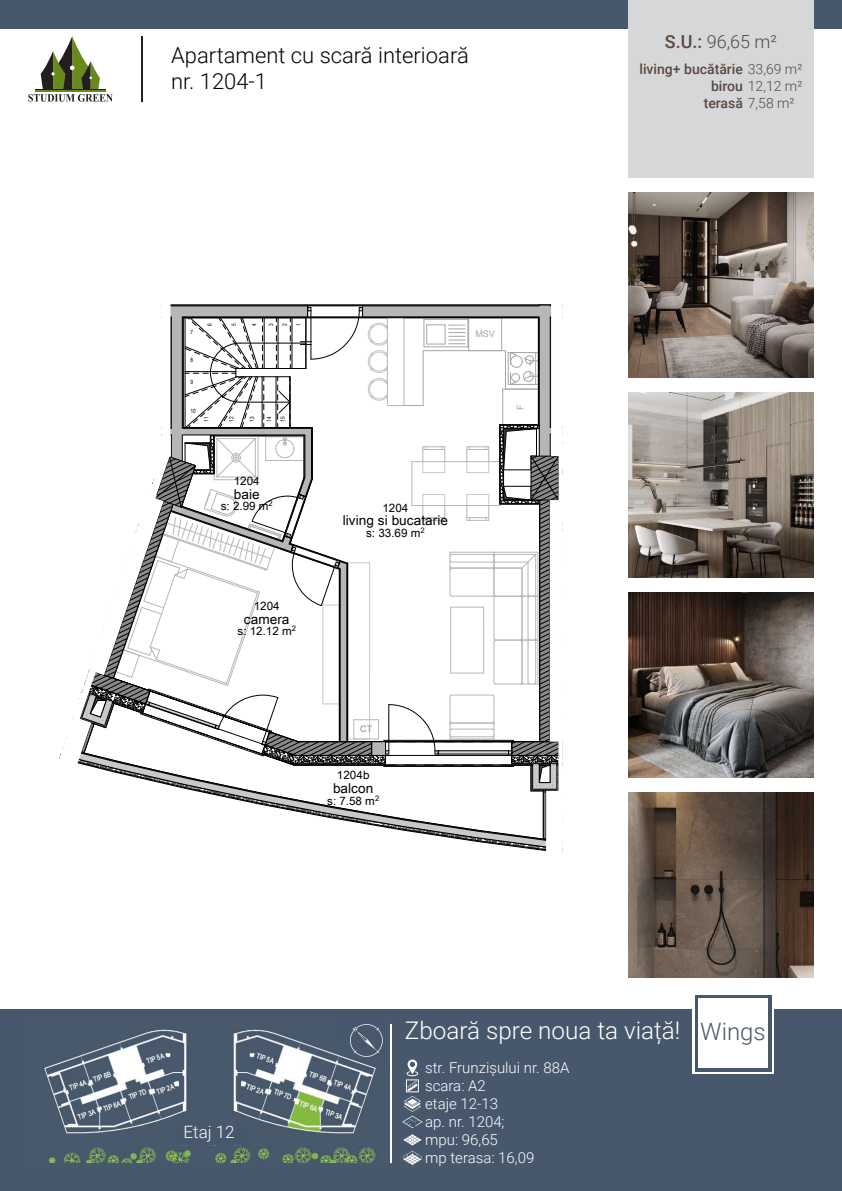
<style>
.page{position:relative;width:842px;height:1191px;background:#fff}
.page>*{position:absolute;margin:0;border:0;box-sizing:border-box;transform-origin:0 0}
.t1{font:300 24.3px "Roboto";color:#fff}
.t2{font:300 24px "Roboto";color:#48586c}
.t3{font:300 22px/26.4px "Roboto";color:#000}
.t4{font:300 18px "Roboto";color:#594a42}
.t5{font:300 17px "Roboto";color:#fff}
.t6{font:300 15px/18px "Roboto";color:#fff}
.t7{font:500 14px "Roboto";color:#594a42}
.t8{font:300 14px "Roboto";color:#594a42}
.t9{font:13.6px "Arial Unicode MS";letter-spacing:.005em;color:#000}
.t10{font:11.6px "Arial Unicode MS";letter-spacing:.005em;color:#000}
.t11{font:9px "Arial";color:#8a8a8a}
.t12{font:5.8px "Arial Narrow";color:#000}
.s1{font-weight:500}
.s2{font-weight:300}
</style>
<div class="page">
<div style="left:0;top:0;width:842px;height:28px;background:#48586c"></div>
<svg style="left:28px;top:36px;width:85px;height:66px"></svg>
<hr style="left:141px;top:36px;width:2px;height:66px;background:#231f20">
<div style="left:0;top:1009px;width:842px;height:182px;background:#48586c"></div>
<img style="left:44px;top:1029px;width:333px;height:133px">
<div style="left:171px;top:1124px;width:76px;height:21px;background:#48586c"></div>
<svg style="left:403px;top:1134px;width:19px;height:31px"></svg>
<div style="left:692px;top:992px;width:82px;height:82px;background:linear-gradient(to right,#fff,#fff)"></div>
<div style="left:695px;top:995px;width:76px;height:76px;background:#48586c"></div>
<div style="left:698px;top:998px;width:70px;height:70px;background:#fff"></div>
<svg style="left:332px;top:1024px;width:51px;height:42px"></svg>
<hr style="left:390px;top:1024px;width:1px;height:138px;background:#fff">
<svg style="left:402px;top:1059px;width:21px;height:69px"></svg>
<svg style="left:59px;top:304px;width:504px;height:549px"></svg>
<img style="left:628px;top:392px;width:186px;height:185px">
<img style="left:628px;top:192px;width:186px;height:186px">
<img style="left:628px;top:792px;width:186px;height:185px">
<img style="left:628px;top:592px;width:186px;height:185px">
<div style="left:628px;top:0;width:186px;height:178px;background:#d6d7d8"></div>
<h3 class="t3" style="left:171px;top:41px;width:299px">Apartament cu scară interioară nr. 1204-1</h3>
<p class="t12" style="left:191px;top:328px;width:4px">7</p>
<p class="t12" style="left:191px;top:356px;width:4px">8</p>
<p class="t12" style="left:191px;top:378px;width:4px">9</p>
<p class="t12" style="left:191px;top:407px;width:7px">10</p>
<p class="t12" style="left:205px;top:326px;width:4px;rotate:-90deg">6</p>
<p class="t12" style="left:229px;top:326px;width:4px;rotate:-90deg">5</p>
<p class="t12" style="left:250px;top:326px;width:4px;rotate:-90deg">4</p>
<p class="t12" style="left:267px;top:326px;width:4px;rotate:-90deg">3</p>
<p class="t12" style="left:281px;top:326px;width:4px;rotate:-90deg">2</p>
<p class="t12" style="left:295px;top:326px;width:4px;rotate:-90deg">1</p>
<p class="t12" style="left:202px;top:422px;width:7px;rotate:-90deg">11</p>
<p class="t12" style="left:227px;top:422px;width:7px;rotate:-90deg">21</p>
<p class="t12" style="left:248px;top:422px;width:7px;rotate:-90deg">31</p>
<p class="t12" style="left:265px;top:422px;width:7px;rotate:-90deg">41</p>
<p class="t12" style="left:279px;top:422px;width:7px;rotate:-90deg">51</p>
<p class="t10" style="left:234px;top:472px;width:27px">1204</p>
<p class="t9" style="left:234px;top:484px;width:27px">baie</p>
<p class="t10" style="left:221px;top:498px;width:54px">s: 2.99 m<sup>2</sup></p>
<p class="t10" style="left:254px;top:597px;width:27px">1204</p>
<p class="t9" style="left:244px;top:609px;width:47px">camera</p>
<p class="t10" style="left:238px;top:623px;width:60px">s: 12.12 m<sup>2</sup></p>
<p class="t11" style="left:475px;top:328px;width:21px">MSV</p>
<p class="t11" style="left:514px;top:410px;width:7px;rotate:-90deg">F</p>
<p class="t10" style="left:382px;top:499px;width:27px">1204</p>
<p class="t9" style="left:343px;top:511px;width:107px">living si bucatarie</p>
<p class="t10" style="left:366px;top:524px;width:60px">s: 33.69 m<sup>2</sup></p>
<p class="t11" style="left:360px;top:723px;width:14px">CT</p>
<p class="t10" style="left:337px;top:767px;width:34px">1204b</p>
<p class="t9" style="left:333px;top:778px;width:42px">balcon</p>
<p class="t10" style="left:327px;top:792px;width:54px">s: 7.58 m<sup>2</sup></p>
<p class="t4" style="left:665px;top:29px;width:113px"><span class="s1">S.U.:</span> 96,65 m²</p>
<p class="t7" style="left:639px;top:60px;width:164px">living+ bucătărie <span class="s2">33,69 m²</span></p>
<p class="t8" style="left:711px;top:76px;width:93px"><span class="s1">birou</span> 12,12 m²</p>
<p class="t7" style="left:704px;top:93px;width:92px">terasă <span class="s2">7,58 m²</span></p>
<p class="t5" style="left:184px;top:1119px;width:53px">Etaj 12</p>
<h1 class="t1" style="left:405px;top:1013px;width:277px">Zboară spre noua ta viață!</h1>
<p class="t6" style="left:425px;top:1057px;width:146px">str. Frunzișului nr. 88A scara: A2<br>etaje 12-13<br>ap. nr. 1204;<br>mpu: 96,65<br>mp terasa: 16,09</p>
<h2 class="t2" style="left:700px;top:1014px;width:67px">Wings</h2>
</div>
